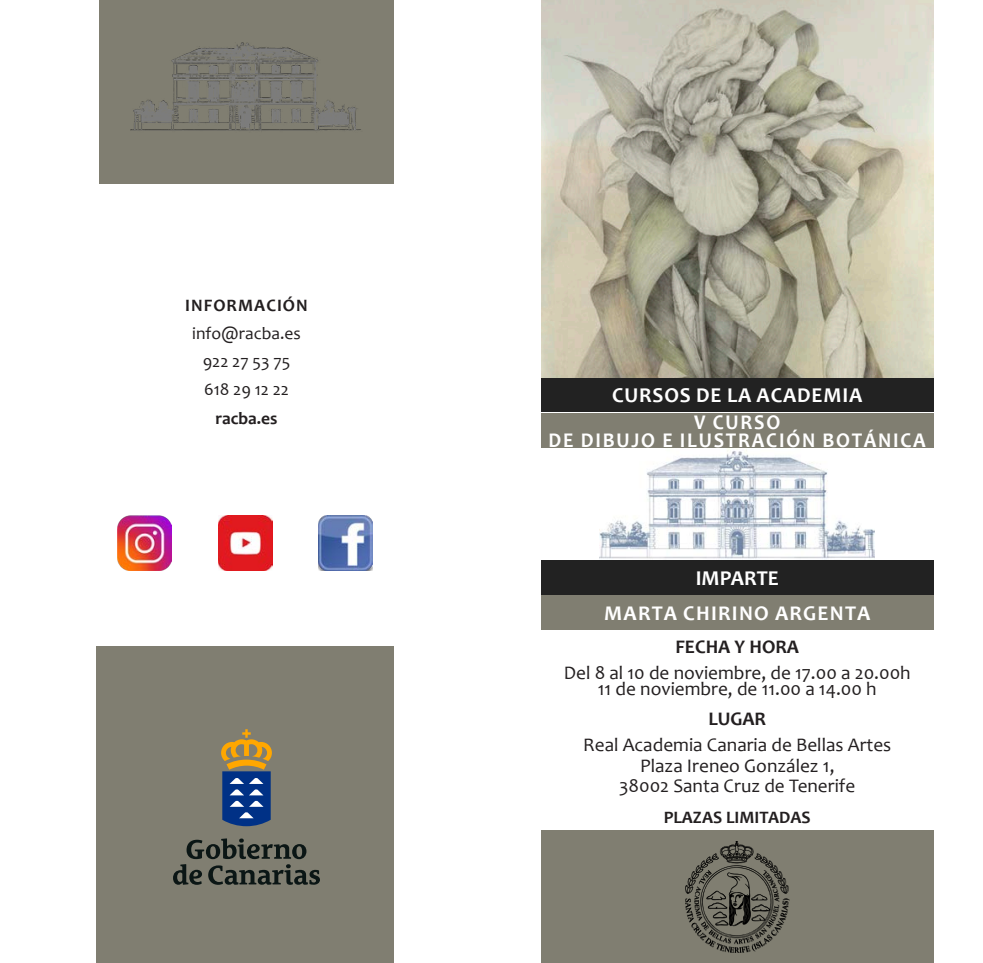
<style>
.page{position:relative;width:983px;height:963px;background:#fff}
.page>*{position:absolute;margin:0;border:0;box-sizing:border-box;transform-origin:0 0}
.cursos_de_la_academia{font:700 21.18px "Candara";letter-spacing:.04em;color:#fff}
.cursos_de_la_academia-2{font:700 21.18px "Candara";color:#fff}
.cursos_de_la_academia-3{font:700 21px "Candara";letter-spacing:.09em;color:#fff;scale:.95 1}
.cursos_de_la_academia-4{font:700 21px "Candara";letter-spacing:.06em;color:#fff}
.t1{font:19.25px "Candara";color:#231f20}
.t2{font:700 19.25px "Candara";color:#231f20}
.t3{font:17.5px "Candara";color:#231f20}
.t4{font:700 17.5px "Candara";color:#231f20}
.t5{font:700 17.5px "Candara";letter-spacing:.06em;color:#231f20}
</style>
<div class="page">
<div style="left:99px;top:0;width:295px;height:184px;background:#807e71"></div>
<img style="left:130px;top:42px;width:231px;height:89px">
<div style="left:96px;top:646px;width:298px;height:316px;background:#807e71"></div>
<img style="left:319px;top:516px;width:54px;height:54px">
<img style="left:118px;top:516px;width:53px;height:54px">
<img style="left:218px;top:516px;width:54px;height:54px">
<img style="left:599px;top:448px;width:275px;height:112px">
<div style="left:541px;top:830px;width:392px;height:132px;background:#807e71"></div>
<div style="left:541px;top:560px;width:392px;height:35px;background:#222"></div>
<div style="left:541px;top:595px;width:392px;height:35px;background:#807e71"></div>
<div style="left:541px;top:377px;width:392px;height:35px;background:#222"></div>
<div style="left:541px;top:413px;width:392px;height:34px;background:#807e71"></div>
<svg style="left:685px;top:841px;width:103px;height:111px"></svg>
<img style="left:541px;top:0;width:392px;height:377px">
<svg style="left:221px;top:729px;width:51px;height:97px"></svg>
<svg style="left:173px;top:838px;width:147px;height:46px"></svg>
<p class="t5" style="left:185px;top:295px;width:124px">INFORMACIÓN</p>
<p class="t3" style="left:192px;top:323px;width:110px">info@racba.es</p>
<p class="t3" style="left:203px;top:351px;width:89px">922 27 53 75</p>
<p class="t3" style="left:204px;top:379px;width:86px">618 29 12 22</p>
<p class="t4" style="left:215px;top:407px;width:64px">racba.es</p>
<p class="cursos_de_la_academia" style="left:612px;top:382px;width:252px">CURSOS DE LA ACADEMIA</p>
<p class="cursos_de_la_academia-3" style="left:694px;top:409px;width:92px">V CURSO</p>
<p class="cursos_de_la_academia-3" style="left:548px;top:426px;width:398px">DE DIBUJO E ILUSTRACIÓN BOTÁNICA</p>
<p class="cursos_de_la_academia-2" style="left:695px;top:565px;width:85px">IMPARTE</p>
<p class="cursos_de_la_academia-4" style="left:604px;top:599px;width:267px">MARTA CHIRINO ARGENTA</p>
<p class="t2" style="left:675px;top:634px;width:125px">FECHA Y HORA</p>
<p class="t1" style="left:563px;top:660px;width:348px">Del 8 al 10 de noviembre, de 17.00 a 20.00h</p>
<p class="t1" style="left:597px;top:676px;width:280px">11 de noviembre, de 11.00 a 14.00 h</p>
<p class="t2" style="left:708px;top:707px;width:59px">LUGAR</p>
<p class="t1" style="left:583px;top:732px;width:309px">Real Academia Canaria de Bellas Artes</p>
<p class="t1" style="left:640px;top:753px;width:196px">Plaza Ireneo González 1,</p>
<p class="t1" style="left:619px;top:774px;width:237px">38002 Santa Cruz de Tenerife</p>
<p class="t4" style="left:663px;top:806px;width:148px">PLAZAS LIMITADAS</p>
</div>
